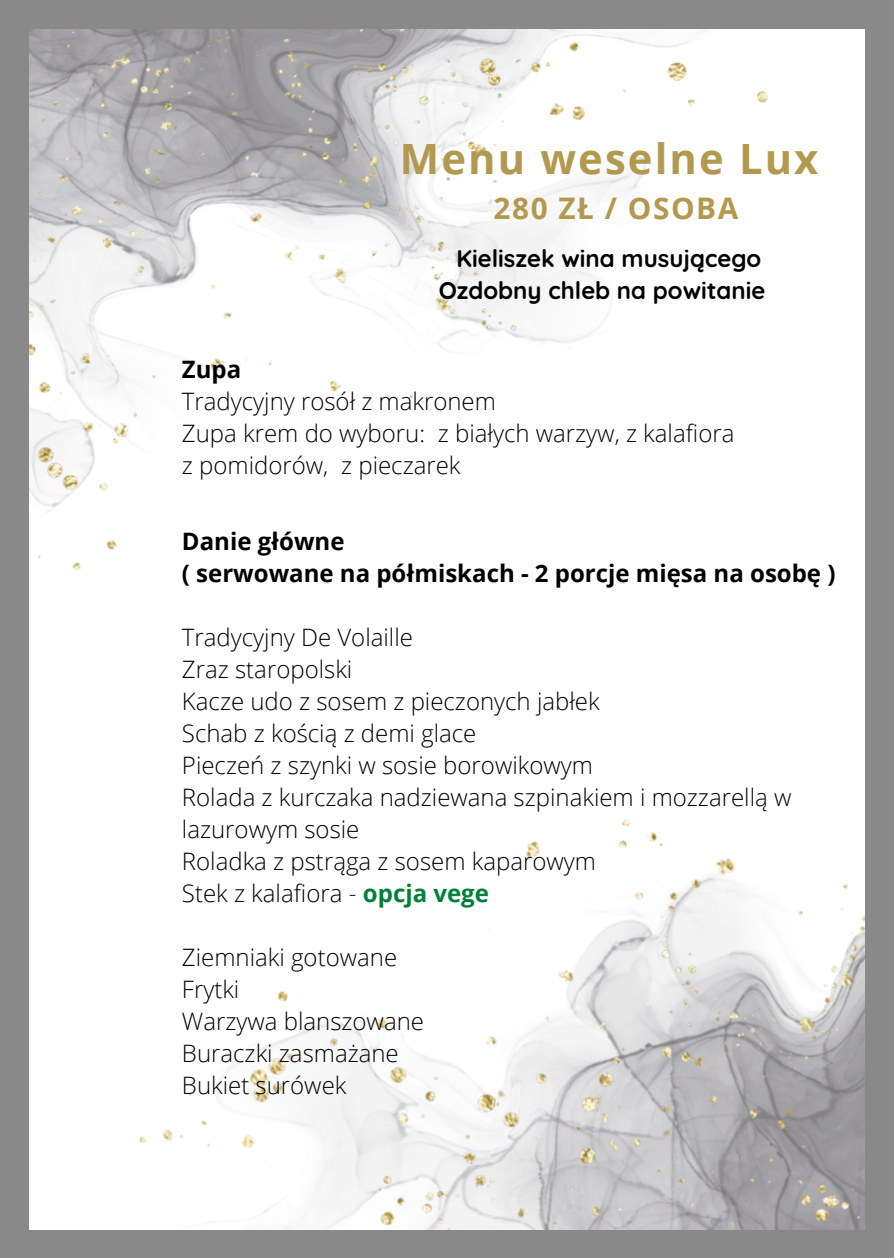
<style>
.page{position:relative;width:894px;height:1258px;background:#fff}
.page>*{position:absolute;margin:0;border:0;box-sizing:border-box;transform-origin:0 0}
.t1{font:700 41.7px "Open Sans";letter-spacing:.05em;color:#b39950}
.t2{font:700 29.7px "Open Sans";letter-spacing:.05em;color:#b39950}
.t3{font:300 24px/32.1px "Open Sans";color:#000}
.t4{font:700 24px/32.1px "Open Sans";color:#000}
.t5{font:700 24px/32.1px "Quicksand";color:#000;text-align:center}
.s1{font-weight:700;color:#008037}
</style>
<div class="page">
<img style="left:139px;top:819px;width:725px;height:411px">
<img style="left:29px;top:29px;width:740px;height:542px">
<div style="left:0;top:0;width:29px;height:1258px;background:#898989"></div>
<div style="left:864px;top:0;width:29px;height:1258px;background:#898989"></div>
<div style="left:0;top:1230px;width:893px;height:28px;background:#898989"></div>
<div style="left:0;top:0;width:893px;height:29px;background:#898989"></div>
<h2 class="t1" style="left:400px;top:130px;width:420px">Menu weselne Lux</h2>
<h2 class="t2" style="left:493px;top:187px;width:246px">280 ZŁ / OSOBA</h2>
<p class="t5" style="left:438px;top:242px;width:328px">Kieliszek wina musującego<br>Ozdobny chleb na powitanie</p>
<p class="t4" style="left:182px;top:353px;width:61px">Zupa</p>
<p class="t3" style="left:182px;top:385px;width:315px">Tradycyjny rosół z makronem</p>
<p class="t3" style="left:182px;top:417px;width:554px">Zupa krem do wyboru: z białych warzyw, z kalafiora</p>
<p class="t3" style="left:182px;top:449px;width:280px">z pomidorów, z pieczarek</p>
<h2 class="t4" style="left:182px;top:525px;width:654px">Danie główne<br>( serwowane na półmiskach - 2 porcje mięsa na osobę )</h2>
<p class="t3" style="left:182px;top:621px;width:232px">Tradycyjny De Volaille</p>
<p class="t3" style="left:182px;top:653px;width:172px">Zraz staropolski</p>
<p class="t3" style="left:182px;top:685px;width:419px">Kacze udo z sosem z pieczonych jabłek</p>
<p class="t3" style="left:182px;top:717px;width:296px">Schab z kością z demi glace</p>
<p class="t3" style="left:182px;top:749px;width:412px">Pieczeń z szynki w sosie borowikowym</p>
<p class="t3" style="left:182px;top:781px;width:610px">Rolada z kurczaka nadziewana szpinakiem i mozzarellą w lazurowym sosie</p>
<p class="t3" style="left:182px;top:845px;width:415px">Roladka z pstrąga z sosem kaparowym</p>
<p class="t3" style="left:182px;top:877px;width:308px">Stek z kalafiora - <span class="s1">opcja vege</span></p>
<p class="t3" style="left:182px;top:941px;width:217px">Ziemniaki gotowane</p>
<p class="t3" style="left:182px;top:973px;width:59px">Frytki</p>
<p class="t3" style="left:182px;top:1005px;width:243px">Warzywa blanszowane</p>
<p class="t3" style="left:182px;top:1037px;width:218px">Buraczki zasmażane</p>
<p class="t3" style="left:182px;top:1069px;width:166px">Bukiet surówek</p>
</div>
